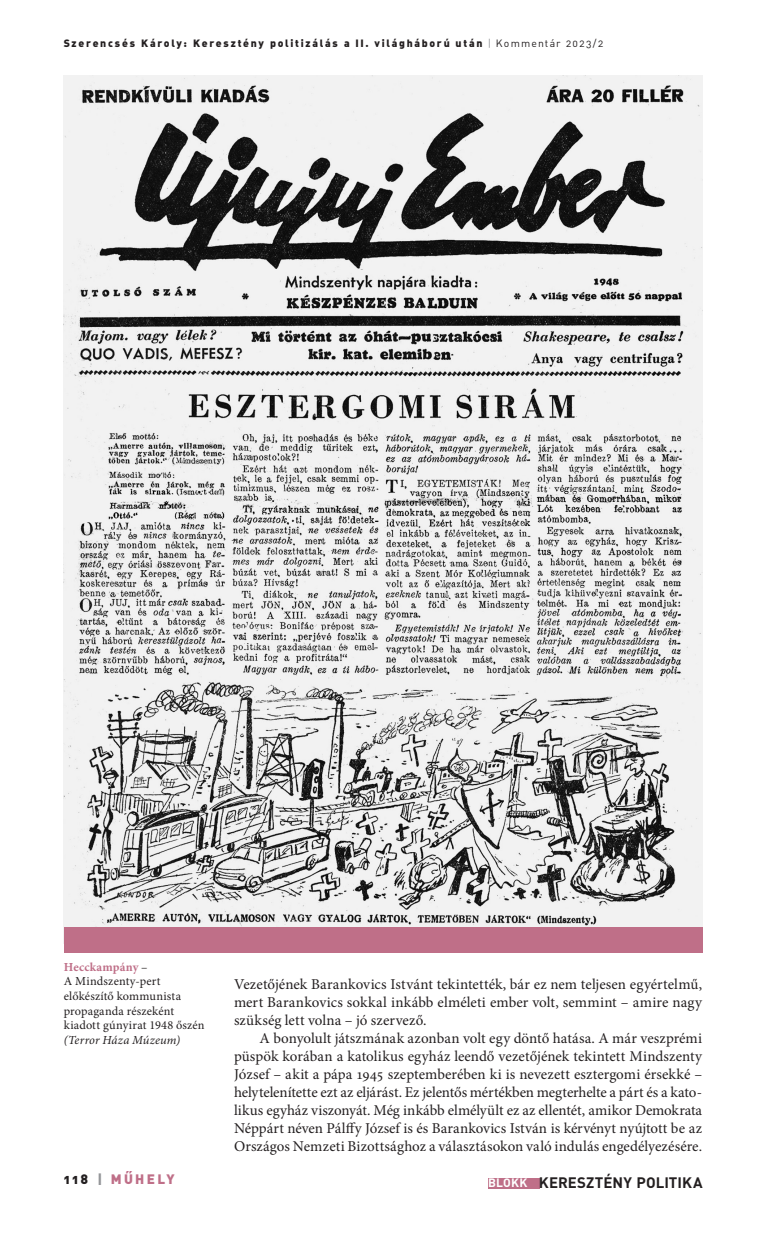
<style>
.page{position:relative;width:766px;height:1234px;background:#fff}
.page>*{position:absolute;margin:0;border:0;box-sizing:border-box;transform-origin:0 0}
._9_-_kenyér_2_---_10{font:15px/18px "Minion Pro";color:#231f20;text-align:justify}
.t1{font:700 15px "DIN Alt PFL";letter-spacing:.05em;color:#231f20}
.t2{font:13.5px "DIN Alt Blk PFL";letter-spacing:.2em;color:#bf6f88}
._1000_-_képaláírás{font:12.3px/14.7px "Minion Pro";letter-spacing:.02em;color:#231f20}
._1000_-_képaláírás-2{font:italic 12.3px "Minion Pro";letter-spacing:.02em;color:#231f20}
.t3{font:10.5px "DIN Alt Blk PFL";letter-spacing:.175em;color:#231f20}
.s1{font-family:"DIN Alt PFL";color:#939598}
.s2{font-family:"DIN Alt PFL"}
.s3{font-weight:700;color:#bf6f88}
.s4{color:#231f20}
.s5{color:#939598}
.s6{font-size:12px;color:#fff}
</style>
<div class="page">
<div style="left:488px;top:1177px;width:52px;height:10px;background:#bf6f88"></div>
<img style="left:64px;top:76px;width:638px;height:851px">
<div style="left:64px;top:927px;width:638px;height:25px;background:#bf6f88"></div>
<p class="t3" style="left:64px;top:36px;width:540px">Szerencsés Károly: Keresztény politizálás a II. világháború után <span class="s1">|</span> <span class="s2">Kommentár 2023/2</span></p>
<p class="_1000_-_képaláírás" style="left:64px;top:959px;width:142px"><span class="s3">Hecckampány</span> –<br>A Mindszenty-pert előkészítő kommunista propaganda részeként kiadott gúnyirat 1948 őszén</p>
<p class="_1000_-_képaláírás-2" style="left:64px;top:1031px;width:118px">(Terror Háza Múzeum)</p>
<p class="t2" style="left:64px;top:1169px;width:112px"><span class="s4">118</span> <span class="s5">|</span> MŰHELY</p>
<p class="_9_-_kenyér_2_---_10" style="left:234px;top:975px;width:469px">Vezetőjének Barankovics Istvánt tekintették, bár ez nem teljesen egyértelmű, mert Barankovics sokkal inkább elméleti ember volt, semmint – amire nagy szükség lett volna – jó szervező.</p>
<p class="_9_-_kenyér_2_---_10" style="left:234px;top:1029px;width:469px;text-align:left;text-indent:26px">A bonyolult játszmának azonban volt egy döntő hatása. A már veszprémi püspök korában a katolikus egyház leendő vezetőjének tekintett Mindszenty József – akit a pápa 1945 szeptemberében ki is nevezett esztergomi érsekké – helytelenítette ezt az eljárást. Ez jelentős mértékben megterhelte a párt és a kato&shy;likus egyház viszonyát. Még inkább elmélyült ez az ellentét, amikor Demokrata Néppárt néven Pálffy József is és Barankovics István is kérvényt nyújtott be az Országos Nemzeti Bizottsághoz a választásokon való indulás engedélyezésére.</p>
<p class="t1" style="left:488px;top:1172px;width:215px"><span class="s6">BLOKK</span> KERESZTÉNY POLITIKA</p>
</div>
